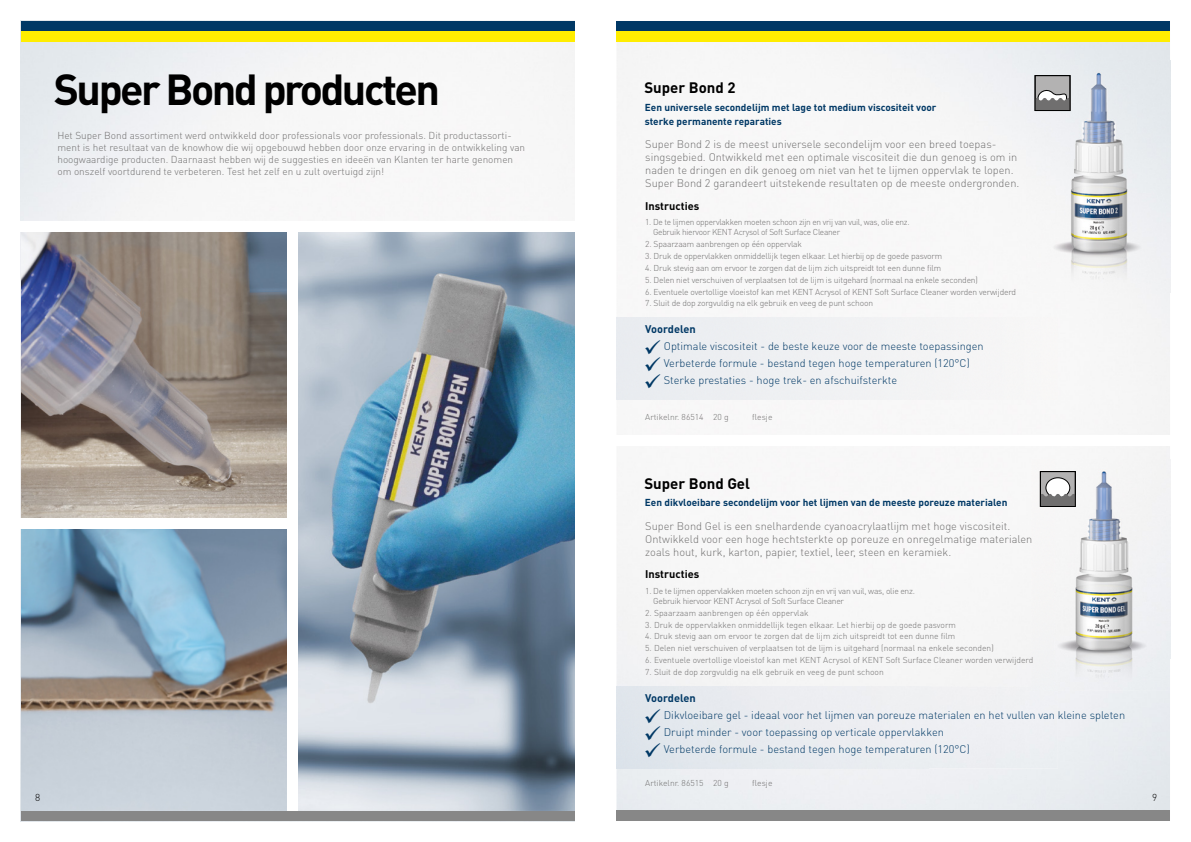
<style>
.page{position:relative;width:1191px;height:842px;background:#fff}
.page>*{position:absolute;margin:0;border:0;box-sizing:border-box;transform-origin:0 0}
.t1{font:700 42.9px "DIN Pro";letter-spacing:-.06em;color:#000}
.t2{font:700 15px "DIN Pro";color:#000}
.t3{font:300 11px/13.2px "DIN Pro";color:#706f6f}
.t4{font:300 11px "DIN Pro";color:#003865}
.t5{font:700 11px "DIN Pro";color:#000}
.t6{font:700 11px "DIN Pro";color:#003865}
.t7{font:300 10px/12px "DIN Pro";color:#706f6f}
.t8{font:700 10px/14px "DIN Pro";color:#003865}
.t9{font:300 10px "DIN Pro";color:#000}
.t10{font:300 8.5px/10px "DIN Pro";letter-spacing:-.02em;color:#706f6f}
.t11{font:300 8.5px "DIN Pro";color:#706f6f}
</style>
<div class="page">
<div style="left:21px;top:21px;width:553px;height:10px;background:#003865"></div>
<div style="left:21px;top:31px;width:553px;height:11px;background:#ffed00"></div>
<div style="left:616px;top:21px;width:554px;height:10px;background:#003865"></div>
<div style="left:616px;top:31px;width:554px;height:11px;background:#ffed00"></div>
<div style="left:616px;top:810px;width:554px;height:11px;background:#878787"></div>
<div style="left:21px;top:810px;width:553px;height:11px;background:#878787"></div>
<img style="left:1026px;top:61px;width:145px;height:231px">
<img style="left:1054px;top:460px;width:117px;height:231px">
<div style="left:1031px;top:460px;width:23px;height:226px;background:#f5f5f5"></div>
<div style="left:616px;top:317px;width:441px;height:82px;background:#f0f1f3"></div>
<img style="left:1031px;top:686px;width:26px;height:5px">
<img style="left:298px;top:232px;width:276px;height:578px">
<img style="left:21px;top:529px;width:266px;height:281px">
<img style="left:21px;top:232px;width:266px;height:286px">
<div style="left:1040px;top:472px;width:35px;height:34px;background:#b3b2b2"></div>
<div style="left:1046px;top:478px;width:23px;height:20px;background:#fff;border-radius:50%"></div>
<div style="left:1045px;top:477px;width:25px;height:21px;border:1px solid #000;border-radius:50%"></div>
<svg style="left:1042px;top:493px;width:31px;height:12px"></svg>
<div style="left:1040px;top:471px;width:35px;height:36px;border:1px solid #000"></div>
<div style="left:1035px;top:76px;width:35px;height:35px;background:#b3b2b2"></div>
<svg style="left:1037px;top:90px;width:31px;height:19px"></svg>
<div style="left:1035px;top:75px;width:35px;height:36px;border:1px solid #000"></div>
<h1 class="t1" style="left:54px;top:61px;width:387px">Super Bond producten</h1>
<p class="t7" style="left:57px;top:128px;width:469px">Het Super Bond assortiment werd ontwikkeld door professionals voor professionals. Dit productassorti&shy;ment is het resultaat van de knowhow die wij opgebouwd hebben door onze ervaring in de ontwikkeling van hoogwaardige producten. Daarnaast hebben wij de suggesties en ideeën van Klanten ter harte genomen om onszelf voortdurend te verbeteren. Test het zelf en u zult overtuigd zijn!</p>
<h2 class="t2" style="left:644px;top:78px;width:93px">Super Bond 2</h2>
<p class="t8" style="left:645px;top:100px;width:293px">Een universele secondelijm met lage tot medium viscositeit voor sterke permanente reparaties</p>
<p class="t3" style="left:645px;top:137px;width:375px">Super Bond 2 is de meest universele secondelijm voor een breed toepas&shy;singsgebied. Ontwikkeld met een optimale viscositeit die dun genoeg is om in naden te dringen en dik genoeg om niet van het te lijmen oppervlak te lopen.<br>Super Bond 2 garandeert uitstekende resultaten op de meeste ondergronden.</p>
<p class="t10" style="left:653px;top:217px;width:258px;text-indent:-8px">1. De te lijmen oppervlakken moeten schoon zijn en vrij van vuil, was, olie enz.<br>Gebruik hiervoor KENT Acrysol of Soft Surface Cleaner</p>
<p class="t10" style="left:645px;top:239px;width:158px">2. Spaarzaam aanbrengen op één oppervlak</p>
<p class="t10" style="left:645px;top:251px;width:298px">3. Druk de oppervlakken onmiddellijk tegen elkaar. Let hierbij op de goede pasvorm</p>
<p class="t10" style="left:645px;top:262px;width:297px">4. Druk stevig aan om ervoor te zorgen dat de lijm zich uitspreidt tot een dunne film</p>
<p class="t10" style="left:645px;top:274px;width:334px">5. Delen niet verschuiven of verplaatsen tot de lijm is uitgehard (normaal na enkele seconden)</p>
<p class="t10" style="left:645px;top:286px;width:372px">6. Eventuele overtollige vloeistof kan met KENT Acrysol of KENT Soft Surface Cleaner worden verwijderd</p>
<p class="t10" style="left:645px;top:298px;width:229px">7. Sluit de dop zorgvuldig na elk gebruik en veeg de punt schoon</p>
<p class="t5" style="left:645px;top:198px;width:55px">Instructies</p>
<p class="t6" style="left:645px;top:322px;width:52px">Voordelen</p>
<p class="t4" style="left:644px;top:338px;width:341px">✓ Optimale viscositeit - de beste keuze voor de meeste toepassingen</p>
<p class="t4" style="left:644px;top:355px;width:327px">✓ Verbeterde formule - bestand tegen hoge temperaturen (120°C)</p>
<p class="t4" style="left:644px;top:373px;width:255px">✓ Sterke prestaties - hoge trek- en afschuifsterkte</p>
<p class="t11" style="left:645px;top:411px;width:85px">Artikelnr. 86514 20 g</p>
<p class="t10" style="left:752px;top:412px;width:22px">flesje</p>
<h2 class="t2" style="left:644px;top:473px;width:107px">Super Bond Gel</h2>
<p class="t8" style="left:645px;top:495px;width:364px">Een dikvloeibare secondelijm voor het lijmen van de meeste poreuze materialen</p>
<p class="t3" style="left:645px;top:518px;width:388px">Super Bond Gel is een snelhardende cyanoacrylaatlijm met hoge viscositeit.<br>Ontwikkeld voor een hoge hechtsterkte op poreuze en onregelmatige materialen zoals hout, kurk, karton, papier, textiel, leer, steen en keramiek.</p>
<p class="t5" style="left:645px;top:567px;width:55px">Instructies</p>
<p class="t10" style="left:653px;top:585px;width:263px;text-indent:-8px">1. De te lijmen oppervlakken moeten schoon zijn en vrij van vuil, was, olie enz.<br>Gebruik hiervoor KENT Acrysol of Soft Surface Cleaner</p>
<p class="t11" style="left:645px;top:607px;width:165px">2. Spaarzaam aanbrengen op één oppervlak</p>
<p class="t11" style="left:645px;top:619px;width:312px">3. Druk de oppervlakken onmiddellijk tegen elkaar. Let hierbij op de goede pasvorm</p>
<p class="t11" style="left:645px;top:631px;width:312px">4. Druk stevig aan om ervoor te zorgen dat de lijm zich uitspreidt tot een dunne film</p>
<p class="t11" style="left:645px;top:642px;width:350px">5. Delen niet verschuiven of verplaatsen tot de lijm is uitgehard (normaal na enkele seconden)</p>
<p class="t11" style="left:645px;top:654px;width:389px">6. Eventuele overtollige vloeistof kan met KENT Acrysol of KENT Soft Surface Cleaner worden verwijderd</p>
<p class="t11" style="left:645px;top:666px;width:240px">7. Sluit de dop zorgvuldig na elk gebruik en veeg de punt schoon</p>
<p class="t6" style="left:645px;top:691px;width:52px">Voordelen</p>
<p class="t4" style="left:644px;top:707px;width:483px">✓ Dikvloeibare gel - ideaal voor het lijmen van poreuze materialen en het vullen van kleine spleten</p>
<p class="t4" style="left:644px;top:725px;width:302px">✓ Druipt minder - voor toepassing op verticale oppervlakken</p>
<p class="t4" style="left:644px;top:742px;width:327px">✓ Verbeterde formule - bestand tegen hoge temperaturen (120°C)</p>
<p class="t11" style="left:645px;top:777px;width:85px">Artikelnr. 86515 20 g</p>
<p class="t10" style="left:752px;top:778px;width:22px">flesje</p>
<p class="t9" style="left:35px;top:791px;width:7px">8</p>
<p class="t9" style="left:1152px;top:791px;width:7px">9</p>
</div>
